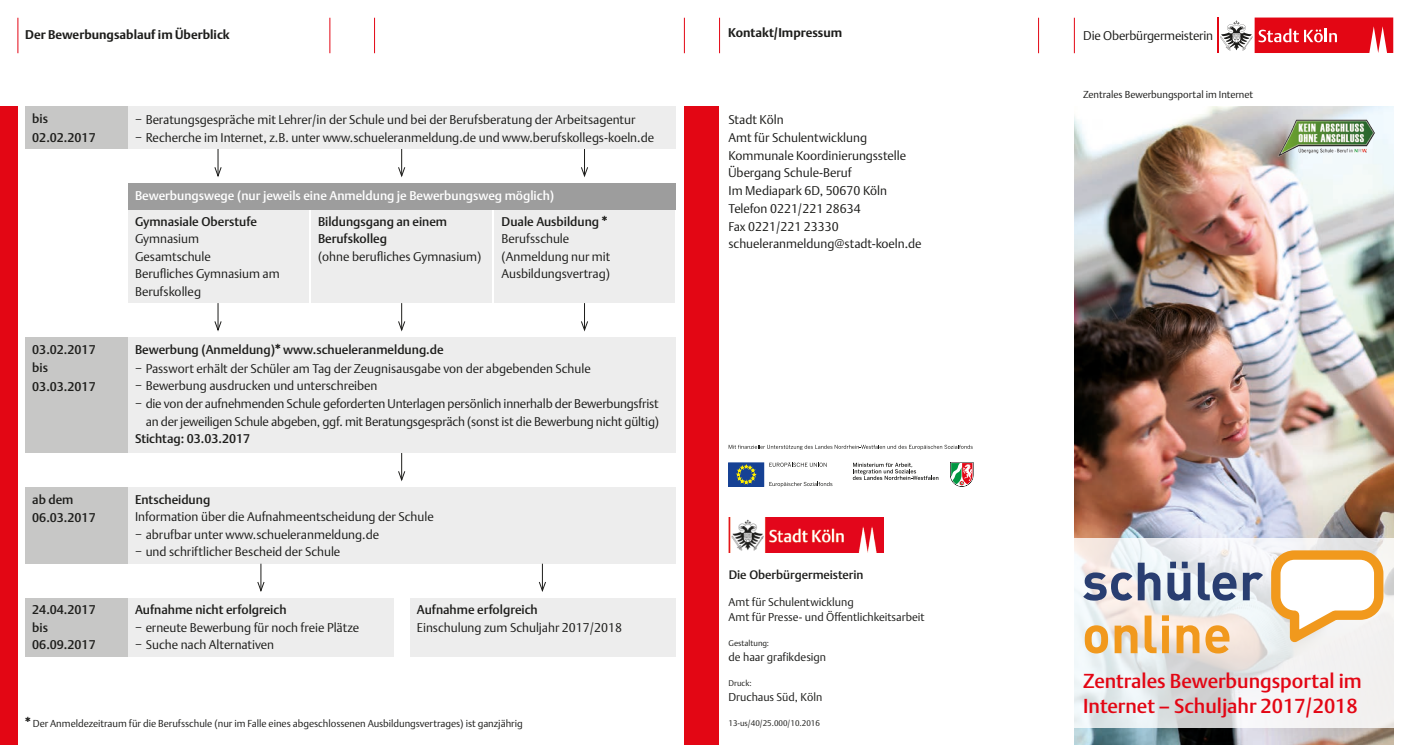
<style>
.page{position:relative;width:1411px;height:745px;background:#fff}
.page>*{position:absolute;margin:0;border:0;box-sizing:border-box;transform-origin:0 0}
.Subheadline{font:500 20px/25px "DTL Argo T";color:#e30614}
.Fließtext{font:300 12.5px/17.5px "DTL Argo T";letter-spacing:-.005em;color:#1d1d1b}
.Fließtext-2{font:500 12.5px/17.5px "DTL Argo T";color:#1d1d1b}
.Überschrift_2{font:500 12.5px/18.4px "DTL Argo T";color:#1d1d1b}
.t1{font:500 12.5px "DTL Argo T";color:#fff}
.Überschrift_1{font:700 12.5px "DTL Argo T";color:#1d1d1b}
.t2{font:500 12.12px "DTL Argo T";color:#1d1d1b}
.t3{font:300 11.25px "DTL Argo T";color:#1d1d1b}
.Fließtext-3{font:300 10px "DTL Argo T";color:#1d1d1b}
.t4{font:300 8.12px "DTL Argo T";color:#1d1d1b}
.s1{font-weight:500}
.s2{font-weight:300}
</style>
<div class="page">
<img style="left:1074px;top:106px;width:319px;height:638px">
<svg style="left:1074px;top:538px;width:319px;height:189px"></svg>
<hr style="left:374px;top:18px;width:1px;height:35px;background:#e30614">
<hr style="left:18px;top:18px;width:1px;height:35px;background:#e30614">
<hr style="left:684px;top:18px;width:1px;height:35px;background:#e30614">
<hr style="left:329px;top:18px;width:1px;height:35px;background:#e30614">
<hr style="left:719px;top:18px;width:1px;height:35px;background:#e30614">
<hr style="left:1038px;top:18px;width:1px;height:35px;background:#e30614">
<hr style="left:1074px;top:18px;width:1px;height:35px;background:#e30614">
<hr style="left:1216px;top:18px;width:2px;height:35px;background:#e30614">
<svg style="left:1220px;top:17px;width:173px;height:36px"></svg>
<div style="left:0;top:106px;width:18px;height:638px;background:#e30614"></div>
<div style="left:684px;top:106px;width:35px;height:638px;background:#e30614"></div>
<div style="left:1275px;top:554px;width:103px;height:60px;background:#fff;border-radius:19px"></div>
<div style="left:1270px;top:550px;width:113px;height:69px;border:9px solid #f1991d;border-radius:19px"></div>
<svg style="left:1083px;top:562px;width:77px;height:38px;background:#a2a8bb"></svg>
<svg style="left:1167px;top:561px;width:23px;height:39px"></svg>
<svg style="left:1197px;top:562px;width:39px;height:38px"></svg>
<svg style="left:1242px;top:572px;width:20px;height:28px"></svg>
<svg style="left:1084px;top:625px;width:23px;height:28px"></svg>
<svg style="left:1114px;top:625px;width:23px;height:27px"></svg>
<svg style="left:1144px;top:615px;width:24px;height:37px"></svg>
<svg style="left:1176px;top:625px;width:23px;height:27px"></svg>
<svg style="left:1205px;top:625px;width:24px;height:28px"></svg>
<img style="left:1274px;top:119px;width:104px;height:38px">
<div style="left:25px;top:106px;width:103px;height:43px;background:#c7c7c6"></div>
<div style="left:128px;top:106px;width:547px;height:43px;background:#ededed"></div>
<div style="left:128px;top:209px;width:181px;height:94px;background:#ededed"></div>
<div style="left:494px;top:209px;width:181px;height:94px;background:#ededed"></div>
<div style="left:311px;top:209px;width:180px;height:94px;background:#ededed"></div>
<div style="left:128px;top:183px;width:547px;height:26px;background:#9d9d9d"></div>
<div style="left:25px;top:337px;width:103px;height:115px;background:#c7c7c6"></div>
<div style="left:128px;top:337px;width:547px;height:115px;background:#ededed"></div>
<div style="left:25px;top:486px;width:103px;height:77px;background:#c7c7c6"></div>
<div style="left:128px;top:486px;width:547px;height:77px;background:#ededed"></div>
<div style="left:25px;top:597px;width:103px;height:59px;background:#c7c7c6"></div>
<div style="left:128px;top:597px;width:265px;height:59px;background:#ededed"></div>
<div style="left:410px;top:597px;width:265px;height:59px;background:#ededed"></div>
<svg style="left:214px;top:149px;width:8px;height:28px"></svg>
<svg style="left:214px;top:303px;width:8px;height:29px"></svg>
<svg style="left:398px;top:149px;width:8px;height:29px"></svg>
<svg style="left:398px;top:303px;width:8px;height:29px"></svg>
<svg style="left:397px;top:452px;width:9px;height:30px"></svg>
<svg style="left:256px;top:563px;width:9px;height:29px"></svg>
<svg style="left:538px;top:563px;width:9px;height:29px"></svg>
<svg style="left:581px;top:149px;width:7px;height:29px"></svg>
<svg style="left:581px;top:303px;width:7px;height:29px"></svg>
<div style="left:728px;top:462px;width:35px;height:24px;background:#164194"></div>
<div style="left:728px;top:462px;width:35px;height:24px;border:1px solid #164194"></div>
<svg style="left:737px;top:465px;width:18px;height:18px"></svg>
<svg style="left:769px;top:462px;width:57px;height:4px"></svg>
<svg style="left:769px;top:481px;width:63px;height:5px"></svg>
<svg style="left:728px;top:444px;width:244px;height:5px"></svg>
<svg style="left:950px;top:462px;width:23px;height:24px"></svg>
<svg style="left:852px;top:462px;width:86px;height:17px"></svg>
<img style="left:728px;top:517px;width:155px;height:35px">
<h1 class="Überschrift_1" style="left:25px;top:27px;width:206px">Der Bewerbungsablauf im Überblick</h1>
<h2 class="Überschrift_2" style="left:32px;top:109px;width:17px">bis</h2>
<h2 class="Überschrift_2" style="left:32px;top:128px;width:65px">02.02.2017</h2>
<h2 class="Überschrift_2" style="left:32px;top:340px;width:65px">03.02.2017</h2>
<h2 class="Überschrift_2" style="left:32px;top:358px;width:17px">bis</h2>
<h2 class="Überschrift_2" style="left:32px;top:377px;width:65px">03.03.2017</h2>
<p class="Fließtext" style="left:135px;top:111px;width:502px">− Beratungsgespräche mit Lehrer/in der Schule und bei der Berufsberatung der Arbeitsagentur</p>
<p class="Fließtext" style="left:135px;top:128px;width:520px">− Recherche im Internet, z.B. unter www.schueleranmeldung.de und www.berufskollegs-koeln.de</p>
<h2 class="t1" style="left:135px;top:188px;width:420px">Bewerbungswege (nur jeweils eine Anmeldung je Bewerbungsweg möglich)</h2>
<p class="Fließtext" style="left:135px;top:212px;width:146px"><span class="s1">Gymnasiale Oberstufe<br></span>Gymnasium<br>Gesamtschule<br>Berufliches Gymnasium am<br>Berufskolleg</p>
<p class="Fließtext-2" style="left:318px;top:212px;width:165px">Bildungsgang an einem<br>Berufskolleg<br><span class="s2">(ohne berufliches Gymnasium)</span></p>
<p class="Fließtext" style="left:501px;top:212px;width:110px"><span class="s1">Duale Ausbildung</span> ✱<br>Berufsschule (Anmeldung nur mit<br>Ausbildungsvertrag)</p>
<p class="Fließtext-2" style="left:135px;top:340px;width:310px">Bewerbung (Anmeldung)✱ www.schueleranmeldung.de</p>
<p class="Fließtext" style="left:135px;top:359px;width:457px">− Passwort erhält der Schüler am Tag der Zeugnisausgabe von der abgebenden Schule</p>
<p class="Fließtext" style="left:135px;top:376px;width:244px">− Bewerbung ausdrucken und unterschreiben</p>
<p class="Fließtext" style="left:135px;top:394px;width:525px;text-align:right">− die von der aufnehmenden Schule geforderten Unterlagen persönlich innerhalb der Bewerbungsfrist an der jeweiligen Schule abgeben, ggf. mit Beratungsgespräch (sonst ist die Bewerbung nicht gültig)</p>
<p class="Fließtext-2" style="left:135px;top:430px;width:117px">Stichtag: 03.03.2017</p>
<h2 class="Überschrift_2" style="left:32px;top:490px;width:65px">ab dem<br>06.03.2017</h2>
<p class="Fließtext-2" style="left:135px;top:490px;width:77px">Entscheidung</p>
<p class="Fließtext" style="left:135px;top:507px;width:300px">Information über die Aufnahmeentscheidung der Schule</p>
<p class="Fließtext" style="left:135px;top:525px;width:246px">− abrufbar unter www.schueleranmeldung.de</p>
<p class="Fließtext" style="left:135px;top:542px;width:207px">− und schriftlicher Bescheid der Schule</p>
<h2 class="Überschrift_2" style="left:32px;top:600px;width:65px">24.04.2017</h2>
<h2 class="Überschrift_2" style="left:32px;top:617px;width:17px">bis</h2>
<h2 class="Überschrift_2" style="left:32px;top:635px;width:65px">06.09.2017</h2>
<p class="Fließtext-2" style="left:135px;top:600px;width:153px">Aufnahme nicht erfolgreich</p>
<p class="Fließtext" style="left:135px;top:618px;width:226px">− erneute Bewerbung für noch freie Plätze</p>
<p class="Fließtext" style="left:135px;top:635px;width:140px">− Suche nach Alternativen</p>
<p class="Fließtext-2" style="left:417px;top:600px;width:122px">Aufnahme erfolgreich</p>
<p class="Fließtext" style="left:417px;top:618px;width:207px">Einschulung zum Schuljahr 2017/2018</p>
<p class="Fließtext-3" style="left:33px;top:716px;width:491px">Der Anmeldezeitraum für die Berufsschule (nur im Falle eines abgeschlossenen Ausbildungsvertrages) ist ganzjährig</p>
<h1 class="Überschrift_1" style="left:728px;top:26px;width:116px">Kontakt/Impressum</h1>
<p class="Fließtext" style="left:728px;top:111px;width:57px">Stadt Köln</p>
<p class="Fließtext" style="left:728px;top:128px;width:140px">Amt für Schulentwicklung</p>
<p class="Fließtext" style="left:728px;top:146px;width:179px">Kommunale Koordinierungsstelle<br>Übergang Schule-Beruf</p>
<p class="Fließtext" style="left:728px;top:182px;width:160px">Im Mediapark 6D, 50670 Köln</p>
<p class="Fließtext" style="left:728px;top:199px;width:134px">Telefon 0221/221 28634</p>
<p class="Fließtext" style="left:728px;top:217px;width:112px">Fax 0221/221 23330</p>
<p class="Fließtext" style="left:728px;top:235px;width:195px">schueleranmeldung@stadt-koeln.de</p>
<p class="t2" style="left:728px;top:566px;width:136px">Die Oberbürgermeisterin</p>
<p class="t3" style="left:728px;top:594px;width:127px">Amt für Schulentwicklung</p>
<p class="t3" style="left:728px;top:609px;width:197px">Amt für Presse- und Öffentlichkeitsarbeit</p>
<p class="t4" style="left:728px;top:637px;width:42px">Gestaltung:</p>
<p class="t3" style="left:728px;top:649px;width:99px">de haar grafikdesign</p>
<p class="t4" style="left:728px;top:677px;width:25px">Druck:</p>
<p class="t3" style="left:728px;top:689px;width:95px">Druchaus Süd, Köln</p>
<p class="t4" style="left:728px;top:717px;width:93px">13-us/40/25.000/10.2016</p>
<p class="Fließtext" style="left:1083px;top:27px;width:131px">Die Oberbürgermeisterin</p>
<p class="Fließtext-3" style="left:1082px;top:88px;width:172px">Zentrales Bewerbungsportal im Internet</p>
<h2 class="Subheadline" style="left:1083px;top:667px;width:280px">Zentrales Bewerbungsportal im<br>Internet – Schuljahr 2017/2018</h2>
</div>
